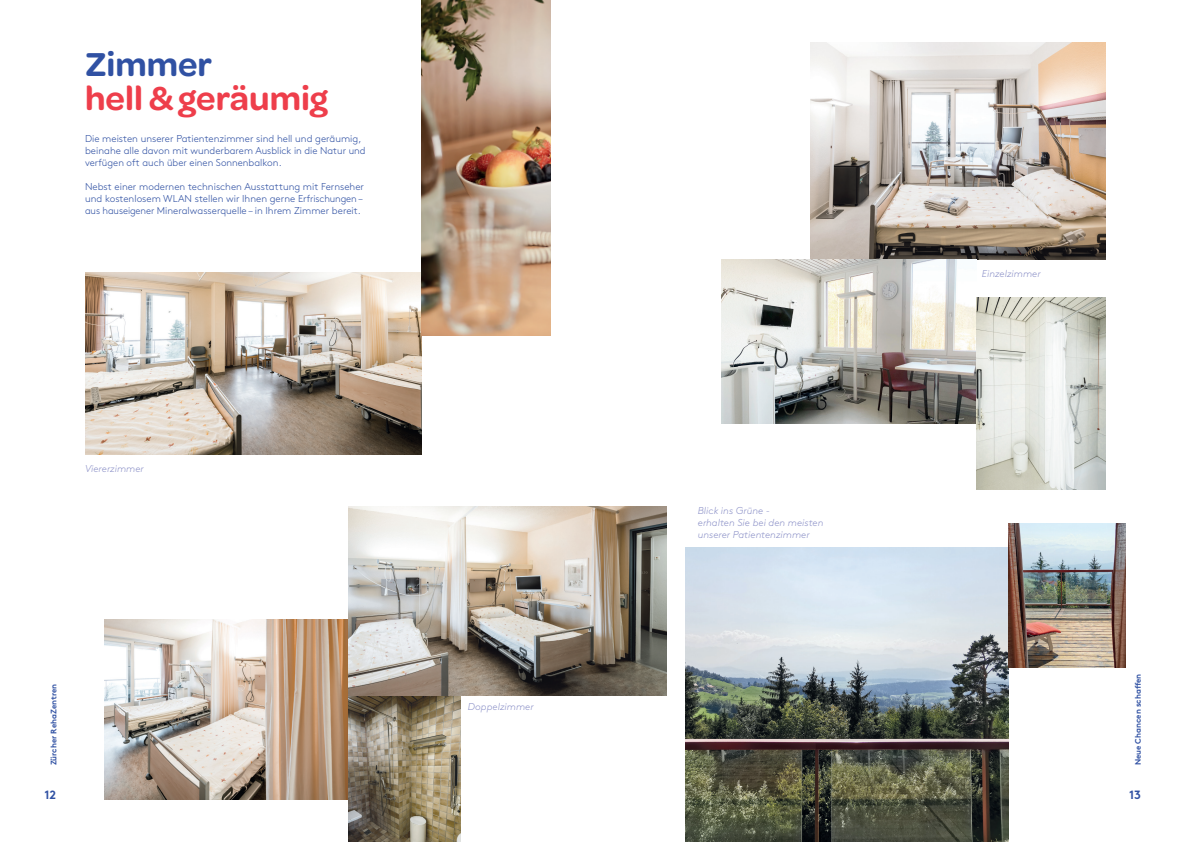
<style>
.page{position:relative;width:1191px;height:842px;background:#fff}
.page>*{position:absolute;margin:0;border:0;box-sizing:border-box;transform-origin:0 0}
.Titel_2{font:600 35.4px "Omnes";color:#ee3e4b}
.Titel_2-2{font:600 35.4px "Omnes";color:#3051a3}
.t1{font:700 12px "Brown Std";color:#3051a3}
.t2{font:300 10px/12px "Brown Std";color:#3051a3}
.t3{font:italic 300 10px/12px "Brown Std";color:#8f94c9}
.t4{font:700 8px "Brown Std";color:#3051a3}
</style>
<div class="page">
<img style="left:85px;top:272px;width:336px;height:182px">
<img style="left:104px;top:619px;width:244px;height:181px">
<img style="left:811px;top:43px;width:294px;height:216px">
<img style="left:721px;top:259px;width:255px;height:164px">
<img style="left:348px;top:695px;width:112px;height:147px">
<img style="left:976px;top:298px;width:129px;height:192px">
<img style="left:348px;top:506px;width:318px;height:189px">
<img style="left:685px;top:547px;width:323px;height:295px">
<img style="left:421px;top:0;width:129px;height:336px">
<img style="left:1008px;top:524px;width:117px;height:144px">
<p class="Titel_2-2" style="left:85px;top:40px;width:129px">Zimmer</p>
<p class="Titel_2" style="left:85px;top:74px;width:244px">hell &amp; geräumig</p>
<p class="t2" style="left:85px;top:133px;width:282px">Die meisten unserer Patientenzimmer sind hell und geräumig, beinahe alle davon mit wunderbarem Ausblick in die Natur und verfügen oft auch über einen Sonnenbalkon.</p>
<p class="t2" style="left:85px;top:181px;width:280px">Nebst einer modernen technischen Ausstattung mit Fernseher und kostenlosem WLAN stellen wir Ihnen gerne Erfrischungen –</p>
<p class="t2" style="left:85px;top:205px;width:277px">aus hauseigener Mineralwasserquelle – in Ihrem Zimmer bereit.</p>
<p class="t3" style="left:85px;top:462px;width:60px">Viererzimmer</p>
<p class="t3" style="left:698px;top:504px;width:74px">Blick ins Grüne -</p>
<p class="t3" style="left:698px;top:516px;width:127px">erhalten Sie bei den meisten unserer Patientenzimmer</p>
<p class="t3" style="left:982px;top:268px;width:60px">Einzelzimmer</p>
<p class="t4" style="left:49px;top:765px;width:83px;rotate:-90deg">Zürcher RehaZentren</p>
<p class="t4" style="left:1133px;top:765px;width:93px;rotate:-90deg">Neue Chancen schaffen</p>
<p class="t3" style="left:468px;top:700px;width:67px">Doppelzimmer</p>
<p class="t1" style="left:44px;top:788px;width:13px">12</p>
<p class="t1" style="left:1129px;top:788px;width:13px">13</p>
</div>
